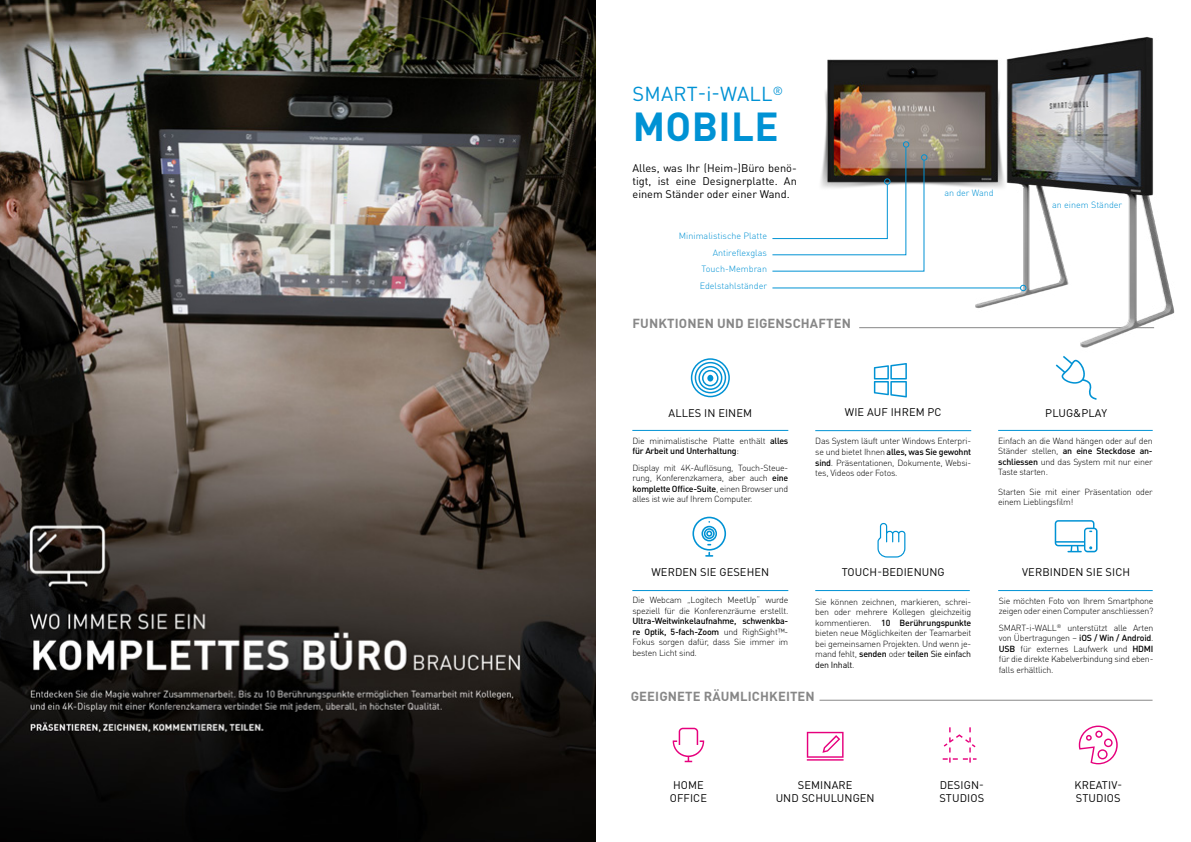
<style>
.page{position:relative;width:1191px;height:842px;background:#fff}
.page>*{position:absolute;margin:0;border:0;box-sizing:border-box;transform-origin:0 0}
.t1{font:700 40px "DIN Pro";letter-spacing:.01em;color:#0092d4}
.t2{font:20px "DIN Pro";letter-spacing:.01em;color:#0092d4}
.t3{font:700 13px "DIN Pro";letter-spacing:.01em;color:#878787}
.t4{font:11px/13.2px "DIN Pro";letter-spacing:.01em;color:#000}
.t5{font:300 9px/16.5px "DIN Pro";color:#0092d4;text-align:right}
.t6{font:300 8.8px/10.6px "DIN Pro";letter-spacing:-.025em;color:#000;text-align:justify}
.s1{font-weight:500}
.s2{font-weight:400}
</style>
<div class="page">
<img style="left:827px;top:59px;width:109px;height:126px">
<hr style="left:632px;top:430px;width:156px;height:1px;background:#0092d4">
<hr style="left:632px;top:590px;width:156px;height:1px;background:#0092d4">
<hr style="left:998px;top:430px;width:154px;height:1px;background:#0092d4">
<hr style="left:815px;top:590px;width:154px;height:1px;background:#0092d4">
<hr style="left:998px;top:590px;width:154px;height:1px;background:#0092d4">
<hr style="left:815px;top:430px;width:156px;height:1px;background:#0092d4">
<svg style="left:1054px;top:520px;width:43px;height:32px"></svg>
<hr style="left:819px;top:700px;width:333px;height:1px;background:#878787">
<hr style="left:859px;top:327px;width:295px;height:1px;background:#878787">
<svg style="left:874px;top:363px;width:33px;height:34px"></svg>
<svg style="left:1088px;top:386px;width:8px;height:14px"></svg>
<svg style="left:691px;top:358px;width:39px;height:39px"></svg>
<svg style="left:692px;top:517px;width:34px;height:40px"></svg>
<svg style="left:672px;top:728px;width:32px;height:34px"></svg>
<svg style="left:942px;top:727px;width:34px;height:36px"></svg>
<svg style="left:807px;top:732px;width:36px;height:29px"></svg>
<svg style="left:1078px;top:725px;width:39px;height:39px"></svg>
<hr style="left:772px;top:288px;width:248px;height:1px;background:#0092d4">
<svg style="left:772px;top:141px;width:155px;height:131px"></svg>
<svg style="left:877px;top:523px;width:28px;height:34px"></svg>
<img style="left:936px;top:37px;width:239px;height:349px">
<svg style="left:1020px;top:285px;width:6px;height:6px"></svg>
<img style="left:0;top:0;width:595px;height:842px">
<h2 class="t2" style="left:632px;top:81px;width:152px">SMART-i-WALL<sup>®</sup></h2>
<h1 class="t1" style="left:632px;top:100px;width:147px">MOBILE</h1>
<p class="t4" style="left:632px;top:161px;width:166px;text-align:justify">Alles, was Ihr (Heim-)Büro benö&shy;tigt, ist eine Designerplatte. An einem Ständer oder einer Wand.</p>
<p class="t5" style="left:679px;top:227px;width:90px">Minimalistische Platte<br>Antireflexglas<br>Touch-Membran<br>Edelstahlständer</p>
<h3 class="t3" style="left:632px;top:314px;width:220px">FUNKTIONEN UND EIGENSCHAFTEN</h3>
<p class="t5" style="left:944px;top:184px;width:51px">an der Wand</p>
<p class="t5" style="left:1052px;top:196px;width:72px">an einem Ständer</p>
<p class="t4" style="left:845px;top:405px;width:98px">WIE AUF IHREM PC</p>
<p class="t4" style="left:668px;top:406px;width:85px">ALLES IN EINEM</p>
<p class="t4" style="left:1045px;top:406px;width:63px">PLUG&amp;PLAY</p>
<p class="t6" style="left:632px;top:435px;width:157px">Die minimalistische Platte enthält <span class="s1">alles für Arbeit und Unterhaltung</span>:</p>
<p class="t6" style="left:632px;top:462px;width:157px">Display mit 4K-Auflösung, Touch-Steue&shy;rung, Konferenzkamera, aber auch <span class="s1">eine komplette Office-Suite</span>, einen Browser und alles ist wie auf Ihrem Computer.</p>
<p class="t4" style="left:651px;top:565px;width:119px">WERDEN SIE GESEHEN</p>
<p class="t6" style="left:632px;top:594px;width:157px">Die Webcam „Logitech MeetUp“ wurde speziell für die Konferenzräume erstellt.</p>
<p class="t6" style="left:632px;top:615px;width:157px"><span class="s1">Ultra-Weitwinkelaufnahme, schwenkba&shy;re Optik, 5-fach-Zoom</span> und RighSight™- Fokus sorgen dafür, dass Sie immer im besten Licht sind.</p>
<p class="t6" style="left:815px;top:436px;width:157px">Das System läuft unter Windows Enterpri&shy;se und bietet Ihnen <span class="s1">alles, was Sie gewohnt sind</span>. Präsentationen, Dokumente, Websi&shy;tes, Videos oder Fotos.</p>
<p class="t6" style="left:998px;top:435px;width:156px">Einfach an die Wand hängen oder auf den Ständer stellen, <span class="s1">an eine Steckdose an&shy;schliessen</span> und das System mit nur einer Taste starten.</p>
<p class="t6" style="left:998px;top:486px;width:156px">Starten Sie mit einer Präsentation oder einem Lieblingsfilm!</p>
<p class="t4" style="left:841px;top:565px;width:105px">TOUCH-BEDIENUNG</p>
<p class="t4" style="left:1022px;top:565px;width:109px">VERBINDEN SIE SICH</p>
<p class="t6" style="left:815px;top:596px;width:157px">Sie können zeichnen, markieren, schrei&shy;ben oder mehrere Kollegen gleichzeitig kommentieren. <span class="s1">10 Berührungspunkte </span>bieten neue Möglichkeiten der Teamarbeit bei gemeinsamen Projekten. Und wenn je&shy;mand fehlt, <span class="s1">senden</span> oder <span class="s1">teilen</span> <span class="s2">Sie einfach den Inhalt</span>.</p>
<p class="t6" style="left:999px;top:595px;width:156px">Sie möchten Foto von Ihrem Smartphone zeigen oder einen Computer anschliessen?</p>
<p class="t6" style="left:998px;top:622px;width:156px">SMART-i-WALL<sup>®</sup> unterstützt alle Arten von Übertragungen – <span class="s1">iOS / Win / Android</span>.<br><span class="s1">USB</span> für externes Laufwerk und <span class="s1">HDMI </span>für die direkte Kabelverbindung sind eben&shy;falls erhältlich.</p>
<h3 class="t3" style="left:631px;top:687px;width:185px">GEEIGNETE RÄUMLICHKEITEN</h3>
<p class="t4" style="left:670px;top:778px;width:39px">HOME<br>OFFICE</p>
<p class="t4" style="left:775px;top:778px;width:100px;text-align:center">SEMINARE<br>UND SCHULUNGEN</p>
<p class="t4" style="left:939px;top:778px;width:46px">DESIGN-<br>STUDIOS</p>
<p class="t4" style="left:1074px;top:778px;width:49px">KREATIV-<br>STUDIOS</p>
</div>
